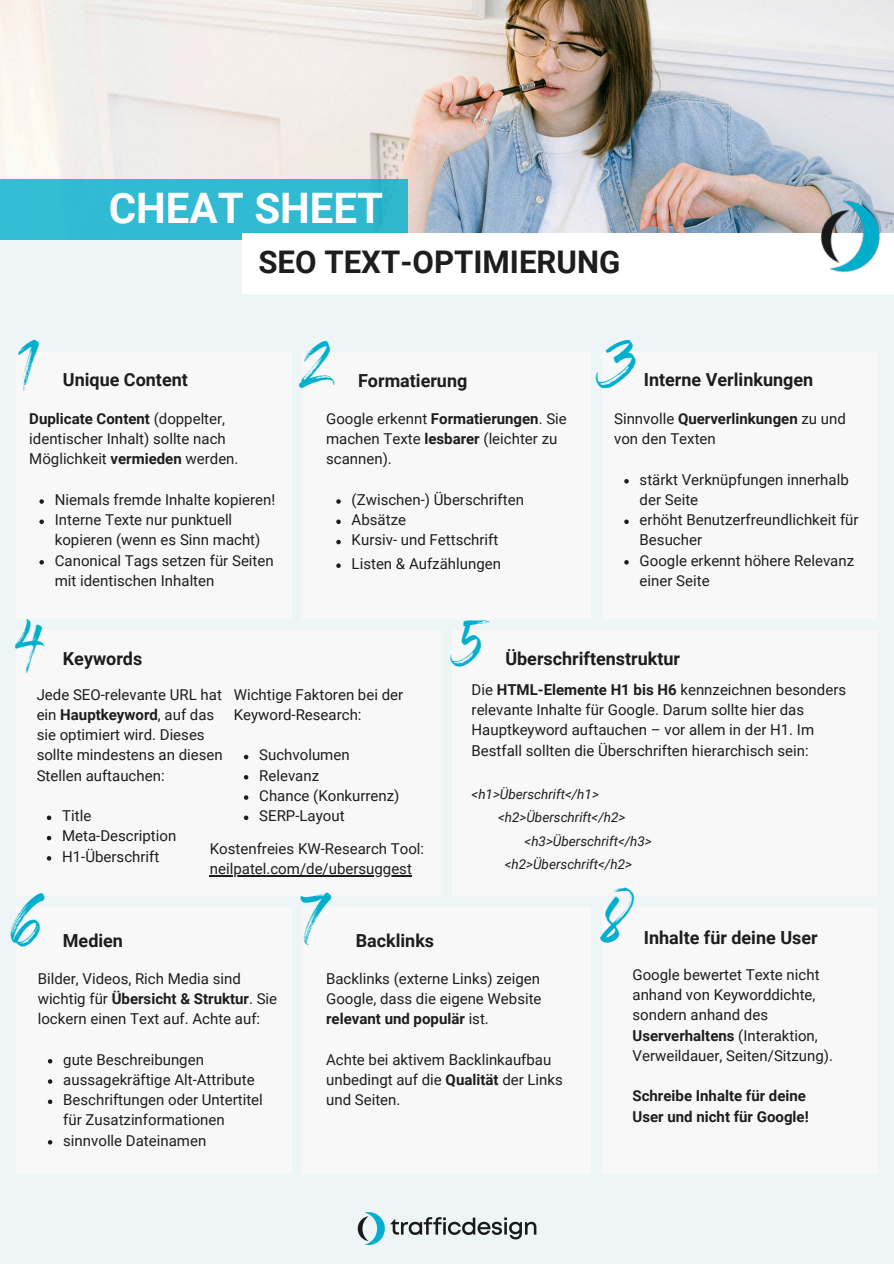
<style>
.page{position:relative;width:894px;height:1264px;background:#fff}
.page>*{position:absolute;margin:0;border:0;box-sizing:border-box;transform-origin:0 0}
.t1{font:48px "Gloss And Bloom";color:#00afce}
.t2{font:700 42px "Roboto";color:#fff}
.t3{font:700 31.2px "Roboto";color:#1d1d1d}
.t4{font:700 18px "Roboto";color:#1d1d1d}
.t5{font:15px/20.2px "Roboto";color:#1d1d1d}
.t6{font:700 15px/20.2px "Roboto";color:#1d1d1d}
.t7{font:italic 13.5px "Roboto";color:#1d1d1d}
.s1{font-weight:700}
</style>
<div class="page">
<div style="left:0;top:0;width:893px;height:1263px;background:#eef5f6"></div>
<div style="left:16px;top:352px;width:275px;height:267px;background:#f8f8f8"></div>
<div style="left:602px;top:352px;width:275px;height:267px;background:#f8f8f8"></div>
<div style="left:16px;top:630px;width:425px;height:266px;background:#f8f8f8"></div>
<div style="left:452px;top:630px;width:425px;height:266px;background:#f8f8f8"></div>
<div style="left:16px;top:907px;width:275px;height:267px;background:#f8f8f8"></div>
<div style="left:303px;top:907px;width:288px;height:267px;background:#f8f8f8"></div>
<div style="left:602px;top:907px;width:275px;height:267px;background:#f8f8f8"></div>
<div style="left:303px;top:352px;width:288px;height:267px;background:#f8f8f8"></div>
<img style="left:0;top:0;width:893px;height:233px">
<div style="left:0;top:179px;width:407px;height:60px;background:#30bbd3"></div>
<div style="left:242px;top:233px;width:651px;height:60px;background:#fff"></div>
<img style="left:799px;top:187px;width:94px;height:86px">
<img style="left:357px;top:1212px;width:180px;height:33px">
<svg style="left:336px;top:499px;width:5px;height:5px"></svg>
<svg style="left:336px;top:519px;width:5px;height:5px"></svg>
<svg style="left:336px;top:540px;width:5px;height:4px"></svg>
<svg style="left:336px;top:563px;width:5px;height:5px"></svg>
<svg style="left:624px;top:479px;width:4px;height:4px"></svg>
<svg style="left:624px;top:519px;width:4px;height:5px"></svg>
<svg style="left:624px;top:560px;width:4px;height:4px"></svg>
<svg style="left:47px;top:815px;width:4px;height:5px"></svg>
<svg style="left:47px;top:835px;width:4px;height:5px"></svg>
<svg style="left:47px;top:856px;width:4px;height:4px"></svg>
<svg style="left:244px;top:754px;width:4px;height:5px"></svg>
<svg style="left:244px;top:775px;width:4px;height:4px"></svg>
<svg style="left:244px;top:795px;width:4px;height:4px"></svg>
<svg style="left:244px;top:815px;width:4px;height:5px"></svg>
<hr style="left:210px;top:875px;width:202px;height:1px;background:#1d1d1d">
<svg style="left:39px;top:499px;width:5px;height:5px"></svg>
<svg style="left:39px;top:519px;width:5px;height:5px"></svg>
<svg style="left:39px;top:560px;width:5px;height:4px"></svg>
<svg style="left:48px;top:1059px;width:4px;height:4px"></svg>
<svg style="left:48px;top:1079px;width:4px;height:4px"></svg>
<svg style="left:48px;top:1099px;width:4px;height:4px"></svg>
<svg style="left:48px;top:1140px;width:4px;height:4px"></svg>
<p class="t2" style="left:109px;top:184px;width:276px">CHEAT SHEET</p>
<p class="t3" style="left:258px;top:244px;width:363px">SEO TEXT-OPTIMIERUNG</p>
<h3 class="t1" style="left:16px;top:350px;width:30px">1</h3>
<h5 class="t1" style="left:304px;top:350px;width:29px">2</h5>
<h4 class="t1" style="left:601px;top:350px;width:36px">3</h4>
<h3 class="t4" style="left:63px;top:369px;width:126px">Unique Content</h3>
<h5 class="t4" style="left:643px;top:369px;width:171px">Interne Verlinkungen</h5>
<p class="t5" style="left:614px;top:408px;width:233px">Sinnvolle <span class="s1">Querverlinkungen</span> zu und von den Texten</p>
<p class="t5" style="left:639px;top:469px;width:210px">stärkt Verknüpfungen innerhalb der Seite</p>
<p class="t5" style="left:639px;top:510px;width:220px">erhöht Benutzerfreundlichkeit für<br>Besucher</p>
<h5 class="t5" style="left:639px;top:550px;width:216px">Google erkennt höhere Relevanz einer Seite</h5>
<p class="t4" style="left:358px;top:370px;width:111px">Formatierung</p>
<p class="t5" style="left:29px;top:408px;width:211px"><span class="s1">Duplicate Content</span> (doppelter, identischer Inhalt) sollte nach<br>Möglichkeit <span class="s1">vermieden</span> werden.</p>
<h3 class="t5" style="left:55px;top:489px;width:222px">Niemals fremde Inhalte kopieren!</h3>
<h5 class="t5" style="left:55px;top:510px;width:207px">Interne Texte nur punktuell kopieren (wenn es Sinn macht)</h5>
<p class="t5" style="left:55px;top:550px;width:220px">Canonical Tags setzen für Seiten mit identischen Inhalten</p>
<h1 class="t5" style="left:326px;top:408px;width:242px">Google erkennt <span class="s1">Formatierungen</span>. Sie machen Texte <span class="s1">lesbarer</span> (leichter zu scannen).</h1>
<p class="t5" style="left:351px;top:489px;width:174px">(Zwischen-) Überschriften</p>
<h2 class="t5" style="left:351px;top:510px;width:56px">Absätze</h2>
<p class="t5" style="left:351px;top:530px;width:148px">Kursiv- und Fettschrift</p>
<p class="t5" style="left:351px;top:554px;width:151px">Listen &amp; Aufzählungen</p>
<p class="t1" style="left:15px;top:630px;width:31px">4</p>
<p class="t1" style="left:455px;top:630px;width:31px">5</p>
<h5 class="t4" style="left:505px;top:648px;width:176px">Überschriftenstruktur</h5>
<p class="t5" style="left:471px;top:679px;width:376px">Die <span class="s1">HTML-Elemente H1 bis H6</span> kennzeichnen besonders relevante Inhalte für Google. Darum sollte hier das Hauptkeyword auftauchen – vor allem in der H1. Im Bestfall sollten die Überschriften hierarchisch sein:</p>
<p class="t7" style="left:471px;top:786px;width:129px">&lt;h1&gt;Überschrift&lt;/h1&gt;</p>
<p class="t7" style="left:498px;top:809px;width:129px">&lt;h2&gt;Überschrift&lt;/h2&gt;</p>
<h3 class="t7" style="left:524px;top:833px;width:129px">&lt;h3&gt;Überschrift&lt;/h3&gt;</h3>
<h5 class="t7" style="left:504px;top:856px;width:129px">&lt;h2&gt;Überschrift&lt;/h2&gt;</h5>
<p class="t4" style="left:63px;top:648px;width:81px">Keywords</p>
<p class="t5" style="left:37px;top:684px;width:187px">Jede SEO-relevante URL hat ein <span class="s1">Hauptkeyword</span>, auf das sie optimiert wird. Dieses sollte mindestens an diesen<br>Stellen auftauchen:</p>
<p class="t5" style="left:62px;top:806px;width:31px">Title</p>
<h5 class="t5" style="left:62px;top:826px;width:116px">Meta-Description</h5>
<p class="t5" style="left:62px;top:846px;width:99px">H1-Überschrift</p>
<p class="t5" style="left:234px;top:684px;width:171px">Wichtige Faktoren bei der<br>Keyword-Research:</p>
<h5 class="t5" style="left:259px;top:745px;width:92px">Suchvolumen</h5>
<p class="t5" style="left:259px;top:765px;width:61px">Relevanz</p>
<p class="t5" style="left:259px;top:785px;width:142px">Chance (Konkurrenz)</p>
<p class="t5" style="left:259px;top:806px;width:87px">SERP-Layout</p>
<p class="t5" style="left:210px;top:838px;width:216px">Kostenfreies KW-Research Tool:</p>
<h5 class="t5" style="left:210px;top:859px;width:203px">neilpatel.com/de/ubersuggest</h5>
<h5 class="t1" style="left:12px;top:905px;width:36px">6</h5>
<p class="t1" style="left:304px;top:905px;width:30px">7</p>
<p class="t1" style="left:605px;top:905px;width:27px">8</p>
<p class="t4" style="left:643px;top:926px;width:175px">Inhalte für deine User</p>
<h3 class="t5" style="left:632px;top:964px;width:202px">Google bewertet Texte nicht anhand von Keyworddichte, sondern anhand des<br><span class="s1">Userverhaltens</span> (Interaktion,<br>Verweildauer, Seiten/Sitzung).</h3>
<h3 class="t6" style="left:632px;top:1086px;width:178px">Schreibe Inhalte für deine<br>User und nicht für Google!</h3>
<p class="t4" style="left:63px;top:930px;width:62px">Medien</p>
<p class="t4" style="left:355px;top:930px;width:80px">Backlinks</p>
<p class="t5" style="left:38px;top:968px;width:241px">Bilder, Videos, Rich Media sind wichtig für <span class="s1">Übersicht &amp; Struktur</span>. Sie lockern einen Text auf. Achte auf:</p>
<h3 class="t5" style="left:63px;top:1049px;width:142px">gute Beschreibungen</h3>
<p class="t5" style="left:63px;top:1069px;width:193px">aussagekräftige Alt-Attribute</p>
<h3 class="t5" style="left:63px;top:1089px;width:201px">Beschriftungen oder Untertitel für Zusatzinformationen</h3>
<h5 class="t5" style="left:63px;top:1130px;width:144px">sinnvolle Dateinamen</h5>
<p class="t5" style="left:326px;top:968px;width:217px;text-align:justify">Backlinks (externe Links) zeigen Google, dass die eigene Website <span class="s1">relevant und populär</span> ist.</p>
<p class="t5" style="left:326px;top:1049px;width:238px">Achte bei aktivem Backlinkaufbau unbedingt auf die <span class="s1">Qualität</span> der Links und Seiten.</p>
</div>
